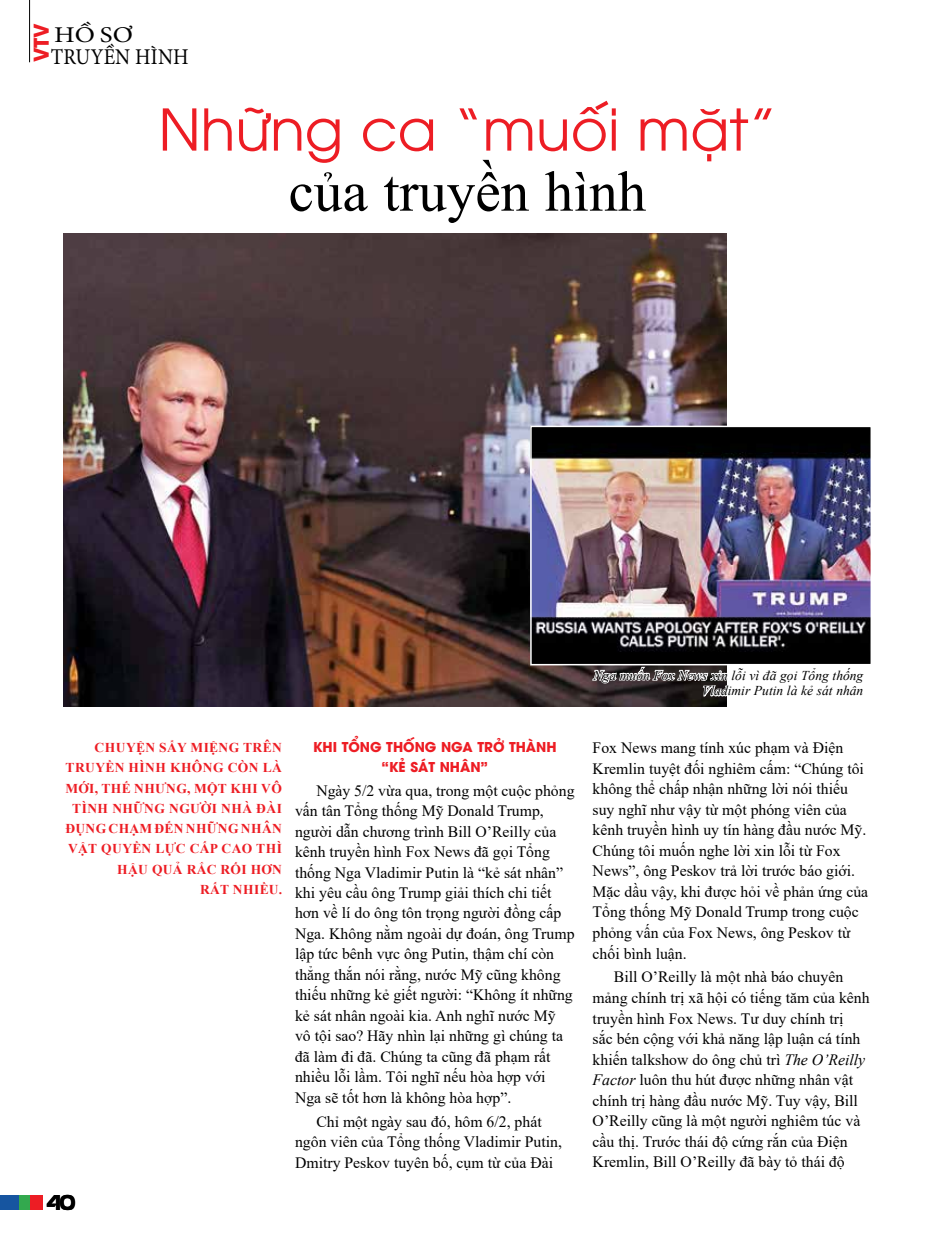
<style>
.page{position:relative;width:936px;height:1234px;background:#fff}
.page>*{position:absolute;margin:0;border:0;box-sizing:border-box;transform-origin:0 0}
.t1{font:57px "UTM Avo";color:#ed1d24}
.t2{font:57px "Times New Roman";color:#000}
.t3{font:22.5px/21.8px "Minion Pro";letter-spacing:.01em;color:#000;scale:1.2 1}
.t4{font:21px "UTM Eremitage";color:#000}
.t5{font:700 20.25px "UTM Avo";color:#ed1d24}
.t6{font:15.75px/20.5px "Times New Roman";color:#000}
.t7{font:700 13.5px/20.2px "Times New Roman";letter-spacing:.035em;color:#ed1d24;text-align:right}
.t8{font:italic 13.5px/15.8px "Times New Roman";color:#000;text-align:right}
.t9{font:700 13.5px/19.6px "UTM Avo";color:#ed1d24;text-align:center}
.s1{font-style:italic}
</style>
<div class="page">
<div style="left:18px;top:1194px;width:13px;height:15px;background:#33a94e"></div>
<div style="left:31px;top:1194px;width:12px;height:15px;background:#ed1d24"></div>
<div style="left:0;top:1194px;width:18px;height:15px;background:#1655a0"></div>
<hr style="left:29px;top:0;width:1px;height:62px;background:#000">
<img style="left:63px;top:233px;width:663px;height:473px">
<img style="left:533px;top:428px;width:336px;height:234px">
<div style="left:530px;top:425px;width:342px;height:240px;border:2px solid #fff"></div>
<svg style="left:590px;top:651px;width:275px;height:56px"></svg>
<p class="t5" style="left:25px;top:62px;width:41px;rotate:-90deg">VTV</p>
<h2 class="t3" style="left:51px;top:24px;width:116px">HỒ SƠ<br>TRUYỀN HÌNH</h2>
<h1 class="t1" style="left:158px;top:85px;width:619px">Những ca “muối mặt”</h1>
<h1 class="t2" style="left:288px;top:151px;width:359px">của truyền hình</h1>
<p class="t7" style="left:65px;top:736px;width:218px">CHUYỆN SẨY MIỆNG TRÊN<br>TRUYỀN HÌNH KHÔNG CÒN LÀ<br>MỚI, THẾ NHƯNG, MỘT KHI VÔ<br>TÌNH NHỮNG NGƯỜI NHÀ ĐÀI<br>ĐỤNG CHẠM ĐẾN NHỮNG NHÂN<br>VẬT QUYỀN LỰC CẤP CAO THÌ<br>HẬU QUẢ RẮC RỐI HƠN<br>RẤT NHIỀU.</p>
<h3 class="t4" style="left:45px;top:1186px;width:31px">40</h3>
<p class="t9" style="left:313px;top:735px;width:245px">KHI TỔNG THỐNG NGA TRỞ THÀNH “KẺ SÁT NHÂN”</p>
<p class="t6" style="left:295px;top:779px;width:281px;text-indent:21px">Ngày 5/2 vừa qua, trong một cuộc phỏng vấn tân Tổng thống Mỹ Donald Trump, người dẫn chương trình Bill O’Reilly của kênh truyền hình Fox News đã gọi Tổng thống Nga Vladimir Putin là “kẻ sát nhân” khi yêu cầu ông Trump giải thích chi tiết hơn về lí do ông tôn trọng người đồng cấp Nga. Không nằm ngoài dự đoán, ông Trump lập tức bênh vực ông Putin, thậm chí còn thẳng thắn nói rằng, nước Mỹ cũng không thiếu những kẻ giết người: “Không ít những kẻ sát nhân ngoài kia. Anh nghĩ nước Mỹ vô tội sao? Hãy nhìn lại những gì chúng ta đã làm đi đã. Chúng ta cũng đã phạm rất nhiều lỗi lầm. Tôi nghĩ nếu hòa hợp với Nga sẽ tốt hơn là không hòa hợp”.</p>
<p class="t6" style="left:295px;top:1110px;width:268px;text-align:center">Chỉ một ngày sau đó, hôm 6/2, phát<br>ngôn viên của Tổng thống Vladimir Putin,<br>Dmitry Peskov tuyên bố, cụm từ của Đài</p>
<p class="t8" style="left:593px;top:666px;width:271px">Nga muốn Fox News xin lỗi vì đã gọi Tổng thống<br>Vladimir Putin là kẻ sát nhân</p>
<p class="t6" style="left:592px;top:736px;width:277px">Fox News mang tính xúc phạm và Điện Kremlin tuyệt đối nghiêm cấm: “Chúng tôi không thể chấp nhận những lời nói thiếu suy nghĩ như vậy từ một phóng viên của kênh truyền hình uy tín hàng đầu nước Mỹ.<br>Chúng tôi muốn nghe lời xin lỗi từ Fox News”, ông Peskov trả lời trước báo giới.<br>Mặc dầu vậy, khi được hỏi về phản ứng của Tổng thống Mỹ Donald Trump trong cuộc phỏng vấn của Fox News, ông Peskov từ chối bình luận.</p>
<p class="t6" style="left:592px;top:966px;width:278px;text-indent:21px">Bill O’Reilly là một nhà báo chuyên mảng chính trị xã hội có tiếng tăm của kênh truyền hình Fox News. Tư duy chính trị<br>sắc bén cộng với khả năng lập luận cá tính khiến talkshow do ông chủ trì <span class="s1">The O’Reilly Factor</span> luôn thu hút được những nhân vật chính trị hàng đầu nước Mỹ. Tuy vậy, Bill O’Reilly cũng là một người nghiêm túc và cầu thị. Trước thái độ cứng rắn của Điện Kremlin, Bill O’Reilly đã bày tỏ thái độ</p>
</div>
